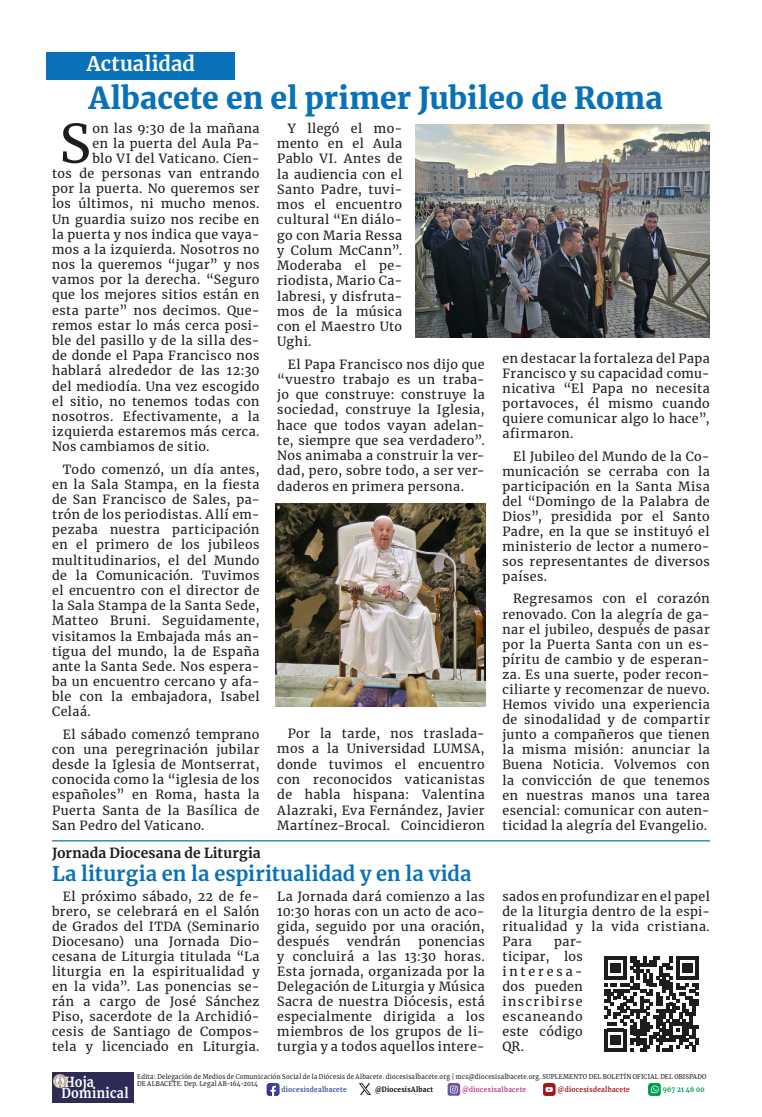
<style>
.page{position:relative;width:762px;height:1117px;background:#fff}
.page>*{position:absolute;margin:0;border:0;box-sizing:border-box;transform-origin:0 0}
.t1{font:52.88px "Merriweather";color:#1d1d1b}
.titular_sobre_foto{font:900 30px "Merriweather";color:#0971b8}
.Firma_de_autor{font:700 20px "Merriweather";letter-spacing:.005em;color:#0971b8}
.CARTA_DEL_OBISPO{font:700 20px "Merriweather";letter-spacing:.005em;color:#fff}
.Firma_de_autor-2{font:700 13.75px "Merriweather";letter-spacing:.01em;color:#1d1d1b}
._0__hoja_dominical{font:700 13.62px "Merriweather";letter-spacing:.02em;color:#fff;scale:.91 1}
.t2{font:12.5px/15.1px "Merriweather";letter-spacing:.035em;color:#1d1d1b;text-align:justify}
._0__hoja_dominical-2{font:700 7px "Merriweather";letter-spacing:.045em;color:#9f1d1b;scale:.91 1}
._0__hoja_dominical-3{font:700 7px "Merriweather";letter-spacing:.045em;color:#3f529c;scale:.91 1}
._0__hoja_dominical-4{font:700 7px "Merriweather";letter-spacing:.05em;color:#b6428d;scale:.91 1}
._0__hoja_dominical-5{font:700 7px "Merriweather";letter-spacing:.05em;color:#000;scale:.91 1}
._0__hoja_dominical-6{font:700 7px "Merriweather";letter-spacing:.015em;color:#009c53;scale:.91 1}
._0__hoja_dominical-7{font:6.62px/7.1px "Merriweather";letter-spacing:.04em;color:#1d1d1b;scale:.91 1}
</style>
<div class="page">
<div style="left:47px;top:52px;width:188px;height:27px;background:#0971b8"></div>
<hr style="left:52px;top:840px;width:658px;height:1px;background:#0971b8">
<div style="left:52px;top:1072px;width:82px;height:30px;background:#2e2b56"></div>
<svg style="left:54px;top:1074px;width:12px;height:12px"></svg>
<svg style="left:267px;top:1083px;width:13px;height:12px"></svg>
<svg style="left:448px;top:1083px;width:12px;height:12px"></svg>
<svg style="left:543px;top:1083px;width:12px;height:12px"></svg>
<svg style="left:648px;top:1083px;width:13px;height:12px"></svg>
<svg style="left:359px;top:1083px;width:12px;height:12px"></svg>
<svg style="left:604px;top:956px;width:95px;height:95px"></svg>
<img style="left:275px;top:503px;width:211px;height:203px">
<img style="left:415px;top:125px;width:295px;height:212px">
<p class="CARTA_DEL_OBISPO" style="left:87px;top:50px;width:110px">Actualidad</p>
<p class="titular_sobre_foto" style="left:89px;top:77px;width:575px">Albacete en el primer Jubileo de Roma</p>
<p class="t1" style="left:59px;top:107px;width:33px">S</p>
<p class="t2" style="left:92px;top:120px;width:169px">on las 9:30 de la mañana</p>
<p class="t2" style="left:92px;top:135px;width:169px">en la puerta del Aula Pa-</p>
<p class="t2" style="left:92px;top:150px;width:169px">blo VI del Vaticano. Cien-</p>
<p class="t2" style="left:52px;top:165px;width:209px">tos de personas van entrando</p>
<p class="t2" style="left:52px;top:181px;width:209px">por la puerta. No queremos ser</p>
<p class="t2" style="left:52px;top:196px;width:209px">los últimos, ni mucho menos.</p>
<p class="t2" style="left:52px;top:211px;width:209px">Un guardia suizo nos recibe en</p>
<p class="t2" style="left:52px;top:226px;width:209px">la puerta y nos indica que vaya-</p>
<p class="t2" style="left:52px;top:241px;width:209px">mos a la izquierda. Nosotros no</p>
<p class="t2" style="left:52px;top:256px;width:209px">nos la queremos “jugar” y nos</p>
<p class="t2" style="left:52px;top:272px;width:209px">vamos por la derecha. “Seguro</p>
<p class="t2" style="left:52px;top:287px;width:209px">que los mejores sitios están en</p>
<p class="t2" style="left:52px;top:302px;width:209px">esta parte” nos decimos. Que-</p>
<p class="t2" style="left:52px;top:317px;width:209px">remos estar lo más cerca posi-</p>
<p class="t2" style="left:52px;top:332px;width:209px">ble del pasillo y de la silla des-</p>
<p class="t2" style="left:52px;top:347px;width:209px">de donde el Papa Francisco nos</p>
<p class="t2" style="left:52px;top:363px;width:209px">hablará alrededor de las 12:30</p>
<p class="t2" style="left:52px;top:378px;width:209px">del mediodía. Una vez escogido</p>
<p class="t2" style="left:52px;top:393px;width:209px">el sitio, no tenemos todas con</p>
<p class="t2" style="left:52px;top:408px;width:209px">nosotros. Efectivamente, a la</p>
<p class="t2" style="left:52px;top:423px;width:209px">izquierda estaremos más cerca.</p>
<p class="t2" style="left:52px;top:438px;width:159px">Nos cambiamos de sitio.</p>
<p class="t2" style="left:52px;top:461px;width:209px;text-indent:11px">Todo comenzó, un día antes, en la Sala Stampa, en la fiesta de San Francisco de Sales, pa&shy;trón de los periodistas. Allí em&shy;pezaba nuestra participación en el primero de los jubileos multitudinarios, el del Mundo de la Comunicación. Tuvimos el encuentro con el director de la Sala Stampa de la Santa Sede, Matteo Bruni. Seguidamente, visitamos la Embajada más an&shy;tigua del mundo, la de España ante la Santa Sede. Nos espera&shy;ba un encuentro cercano y afa&shy;ble con la embajadora, Isabel Celaá.</p>
<p class="t2" style="left:52px;top:726px;width:209px;text-indent:11px">El sábado comenzó temprano con una peregrinación jubilar desde la Iglesia de Montserrat, conocida como la “iglesia de los españoles” en Roma, hasta la Puerta Santa de la Basílica de San Pedro del Vaticano.</p>
<p class="Firma_de_autor-2" style="left:52px;top:843px;width:210px">Jornada Diocesana de Liturgia</p>
<p class="t2" style="left:277px;top:120px;width:126px;text-indent:11px">Y llegó el mo&shy;mento en el Aula Pablo VI. Antes de la audiencia con el Santo Padre, tuvi&shy;mos el encuentro cultural “En diálo&shy;go con Maria Ressa y Colum McCann”.<br>Moderaba el pe&shy;riodista, Mario Ca&shy;labresi, y disfruta&shy;mos de la música con el Maestro Uto Ughi.</p>
<p class="t2" style="left:277px;top:356px;width:209px;text-indent:11px">El Papa Francisco nos dijo que “vuestro trabajo es un traba&shy;jo que construye: construye la sociedad, construye la Iglesia, hace que todos vayan adelan&shy;te, siempre que sea verdadero”.<br>Nos animaba a construir la ver&shy;dad, pero, sobre todo, a ser ver&shy;daderos en primera persona.</p>
<p class="t2" style="left:277px;top:725px;width:209px;text-indent:11px">Por la tarde, nos traslada&shy;mos a la Universidad LUMSA, donde tuvimos el encuentro con reconocidos vaticanistas de habla hispana: Valentina Alazraki, Eva Fernández, Javier Martínez-Brocal. Coincidieron</p>
<p class="Firma_de_autor" style="left:52px;top:859px;width:421px">La liturgia en la espiritualidad y en la vida</p>
<p class="t2" style="left:52px;top:888px;width:209px;text-indent:11px">El próximo sábado, 22 de fe&shy;brero, se celebrará en el Salón de Grados del ITDA (Seminario Diocesano) una Jornada Dio&shy;cesana de Liturgia titulada “La liturgia en la espiritualidad y en la vida”. Las ponencias se&shy;rán a cargo de José Sánchez Piso, sacerdote de la Archidió&shy;cesis de Santiago de Compos&shy;tela y licenciado en Liturgia.</p>
<p class="t2" style="left:277px;top:888px;width:209px">La Jornada dará comienzo a las 10:30 horas con un acto de aco&shy;gida, seguido por una oración, después</p>
<p class="t2" style="left:347px;top:932px;width:55px">vendrán</p>
<p class="t2" style="left:277px;top:933px;width:209px;text-indent:141px">ponencias y concluirá a las 13:30 horas.<br>Esta jornada, organizada por la Delegación de Liturgia y Música Sacra de nuestra Diócesis, está especialmente dirigida a los miembros de los grupos de li&shy;turgia y a todos aquellos intere-</p>
<p class="t2" style="left:502px;top:350px;width:209px">en destacar la fortaleza del Papa Francisco y su capacidad comu&shy;nicativa “El Papa no necesita portavoces, él mismo cuando quiere comunicar algo lo hace”, afirmaron.</p>
<p class="t2" style="left:502px;top:448px;width:209px;text-indent:11px">El Jubileo del Mundo de la Co&shy;municación se cerraba con la participación en la Santa Misa del “Domingo de la Palabra de Dios”, presidida por el Santo Padre, en la que se instituyó el ministerio de lector a numero&shy;sos representantes de diversos países.</p>
<p class="t2" style="left:502px;top:591px;width:209px;text-indent:11px">Regresamos con el corazón renovado. Con la alegría de ga&shy;nar el jubileo, después de pasar por la Puerta Santa con un es&shy;píritu de cambio y de esperan&shy;za. Es una suerte, poder recon&shy;ciliarte y recomenzar de nuevo.<br>Hemos vivido una experiencia de sinodalidad y de compartir junto a compañeros que tienen la misma misión: anunciar la Buena Noticia. Volvemos con la convicción de que tenemos en nuestras manos una tarea esencial: comunicar con auten&shy;ticidad la alegría del Evangelio.</p>
<p class="t2" style="left:502px;top:888px;width:209px">sados en profundizar en el papel de la liturgia dentro de la espi&shy;ritualidad y la vida cristiana.<br>Para</p>
<p class="t2" style="left:502px;top:933px;width:82px;text-indent:52px">par&shy;ticipar, los interesa&shy;dos pueden inscribirse escaneando este código QR.</p>
<p class="_0__hoja_dominical" style="left:65px;top:1072px;width:34px">Hoja</p>
<p class="_0__hoja_dominical-7" style="left:137px;top:1072px;width:627px">Edita: Delegación de Medios de Comunicación Social de la Diócesis de Albacete. diocesisalbacete.org | mcs@diocesisalbacete.org. SUPLEMENTO DEL BOLETÍN OFICIAL DEL OBISPADO<br>DE ALBACETE. Dep. Legal AB-164-2014</p>
<p class="_0__hoja_dominical-3" style="left:281px;top:1084px;width:73px">diocesisdealbacete</p>
<p class="_0__hoja_dominical-5" style="left:375px;top:1083px;width:65px">@DiocesisAlbact</p>
<p class="_0__hoja_dominical-4" style="left:462px;top:1084px;width:72px">@diocesisalbacete</p>
<p class="_0__hoja_dominical-2" style="left:558px;top:1084px;width:81px">@diocesisdealbacete</p>
<p class="_0__hoja_dominical-6" style="left:663px;top:1084px;width:47px">967 21 46 00</p>
<p class="_0__hoja_dominical" style="left:61px;top:1083px;width:75px">Dominical</p>
</div>
